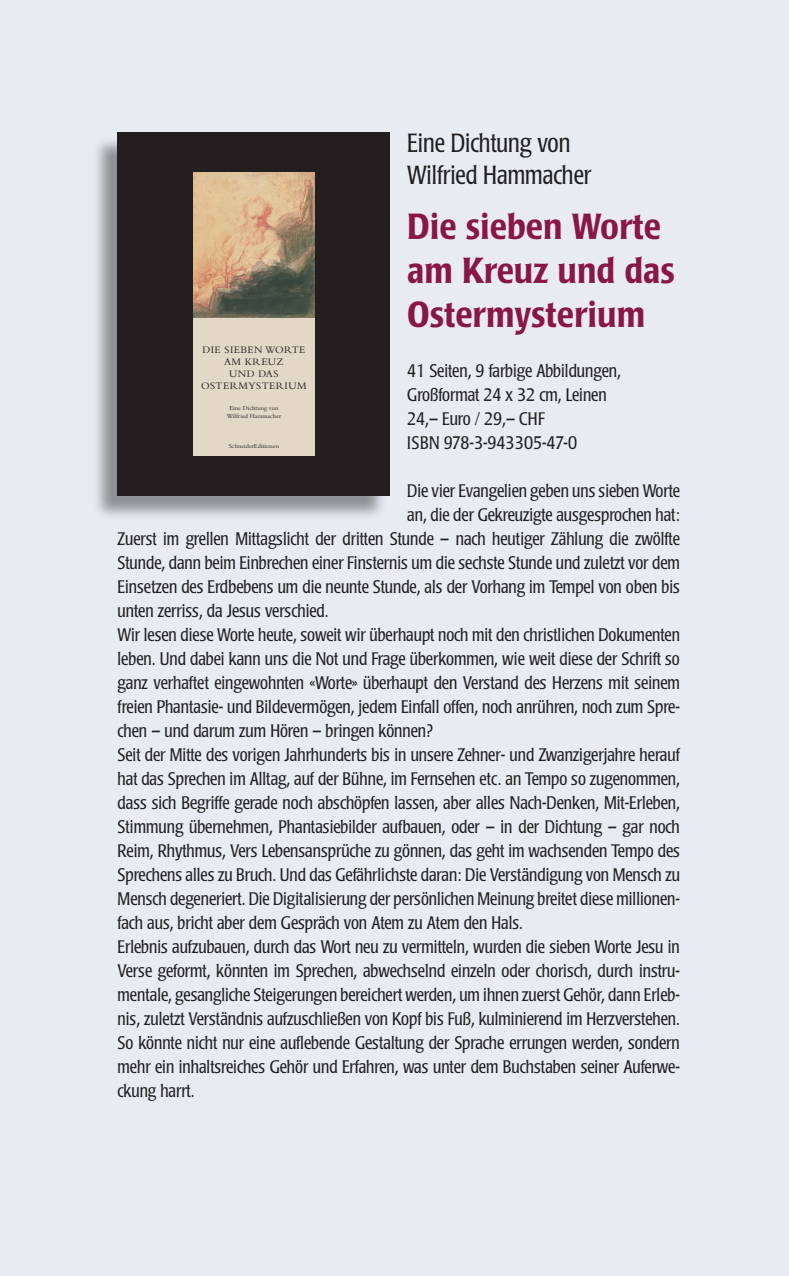
<style>
.page{position:relative;width:789px;height:1276px;background:#fff}
.page>*{position:absolute;margin:0;border:0;box-sizing:border-box;transform-origin:0 0}
.t1{font:500 condensed 36px/44px "Poppl Laudatio";color:#881747}
.t2{font:300 condensed 26px/31.6px "Poppl Laudatio";color:#231f20}
.t3{font:300 condensed 18px/24px "Poppl Laudatio";color:#231f20}
.t4{font:10.4px/12px "Bembo";letter-spacing:.04em;color:#231f20;text-align:center}
.t5{font:6.4px/8px "Bembo";color:#231f20;text-align:center}
</style>
<div class="page">
<div style="left:0;top:0;width:788px;height:1276px;background:#e8ecf2"></div>
<div style="left:92px;top:135px;width:295px;height:386px;background:#231f20;opacity:.45"></div>
<div style="left:117px;top:133px;width:273px;height:363px;background:#231f20"></div>
<div style="left:193px;top:173px;width:121px;height:282px;background:#e3d8c7"></div>
<img style="left:193px;top:173px;width:121px;height:144px">
<h2 class="t2" style="left:407px;top:128px;width:185px">Eine Dichtung von<br>Wilfried Hammacher</h2>
<h1 class="t1" style="left:407px;top:205px;width:269px">Die sieben Worte am Kreuz und das<br>Ostermysterium</h1>
<p class="t3" style="left:407px;top:359px;width:215px">41 Seiten, 9 farbige Abbildungen,<br>Großformat 24 x 32 cm, Leinen<br>24,– Euro / 29,– CHF<br>ISBN 978-3-943305-47-0</p>
<p class="t3" style="left:407px;top:479px;width:274px">Die vier Evangelien geben uns sieben Worte</p>
<p class="t3" style="left:407px;top:503px;width:274px">an, die der Gekreuzigte ausgesprochen hat:</p>
<p class="t3" style="left:117px;top:527px;width:563px">Zuerst im grellen Mittagslicht der dritten Stunde – nach heutiger Zählung die zwölfte</p>
<p class="t3" style="left:117px;top:551px;width:563px">Stunde, dann beim Einbrechen einer Finsternis um die sechste Stunde und zuletzt vor dem</p>
<p class="t3" style="left:117px;top:575px;width:563px">Einsetzen des Erdbebens um die neunte Stunde, als der Vorhang im Tempel von oben bis</p>
<p class="t3" style="left:117px;top:599px;width:212px">unten zerriss, da Jesus verschied.</p>
<p class="t3" style="left:117px;top:623px;width:563px">Wir lesen diese Worte heute, soweit wir überhaupt noch mit den christlichen Dokumenten</p>
<p class="t3" style="left:117px;top:647px;width:563px">leben. Und dabei kann uns die Not und Frage überkommen, wie weit diese der Schrift so</p>
<p class="t3" style="left:117px;top:671px;width:563px">ganz verhaftet eingewohnten «Worte» überhaupt den Verstand des Herzens mit seinem</p>
<p class="t3" style="left:117px;top:695px;width:563px">freien Phantasie- und Bildevermögen, jedem Einfall offen, noch anrühren, noch zum Spre-</p>
<p class="t3" style="left:117px;top:719px;width:316px">chen – und darum zum Hören – bringen können?</p>
<p class="t3" style="left:117px;top:743px;width:563px">Seit der Mitte des vorigen Jahrhunderts bis in unsere Zehner- und Zwanzigerjahre herauf</p>
<p class="t3" style="left:117px;top:767px;width:563px">hat das Sprechen im Alltag, auf der Bühne, im Fernsehen etc. an Tempo so zugenommen,</p>
<p class="t3" style="left:117px;top:791px;width:563px">dass sich Begriffe gerade noch abschöpfen lassen, aber alles Nach-Denken, Mit-Erleben,</p>
<p class="t3" style="left:117px;top:815px;width:563px">Stimmung übernehmen, Phantasiebilder aufbauen, oder – in der Dichtung – gar noch</p>
<p class="t3" style="left:117px;top:839px;width:563px">Reim, Rhythmus, Vers Lebensansprüche zu gönnen, das geht im wachsenden Tempo des</p>
<p class="t3" style="left:117px;top:863px;width:563px">Sprechens alles zu Bruch. Und das Gefährlichste daran: Die Verständigung von Mensch zu</p>
<p class="t3" style="left:117px;top:887px;width:563px">Mensch degeneriert. Die Digitalisierung der persönlichen Meinung breitet diese millionen-</p>
<p class="t3" style="left:117px;top:911px;width:406px">fach aus, bricht aber dem Gespräch von Atem zu Atem den Hals.</p>
<p class="t3" style="left:117px;top:935px;width:563px">Erlebnis aufzubauen, durch das Wort neu zu vermitteln, wurden die sieben Worte Jesu in</p>
<p class="t3" style="left:117px;top:959px;width:563px">Verse geformt, könnten im Sprechen, abwechselnd einzeln oder chorisch, durch instru-</p>
<p class="t3" style="left:117px;top:983px;width:563px">mentale, gesangliche Steigerungen bereichert werden, um ihnen zuerst Gehör, dann Erleb-</p>
<p class="t3" style="left:117px;top:1007px;width:563px">nis, zuletzt Verständnis aufzuschließen von Kopf bis Fuß, kulminierend im Herzverstehen.</p>
<p class="t3" style="left:117px;top:1031px;width:563px">So könnte nicht nur eine auflebende Gestaltung der Sprache errungen werden, sondern</p>
<p class="t3" style="left:117px;top:1055px;width:563px">mehr ein inhaltsreiches Gehör und Erfahren, was unter dem Buchstaben seiner Auferwe-</p>
<p class="t3" style="left:117px;top:1079px;width:78px">ckung harrt.</p>
<p class="t4" style="left:201px;top:344px;width:107px">DIE SIEBEN WORTE<br>AM KREUZ<br>UND DAS<br>OSTERMYSTERIUM</p>
<p class="t5" style="left:226px;top:404px;width:56px">Eine Dichtung von<br>Wilfried Hammacher</p>
<p class="t5" style="left:229px;top:442px;width:52px">SchneiderEditionen</p>
</div>
